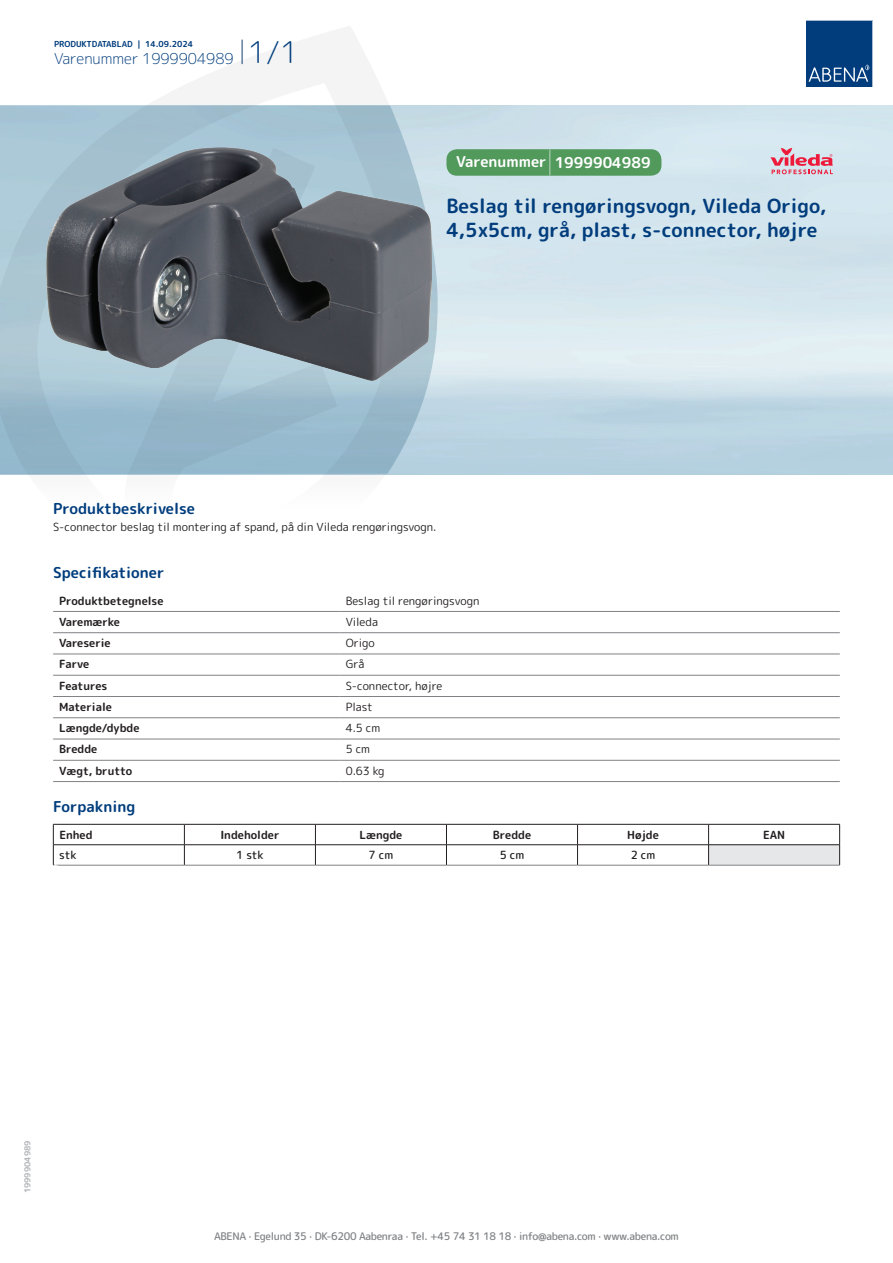
<style>
.page{position:relative;width:893px;height:1263px;background:#fff}
.page>*{position:absolute;margin:0;border:0;box-sizing:border-box;transform-origin:0 0}
.t1{font:700 19.5px/24px "Rounded Mplus 1 c";color:#013d7d}
.t2{font:700 15px "Rounded Mplus 1 c";color:#013d7d}
.t3{font:300 15px "Rounded Mplus 1 c";color:#013d7d}
.t4{font:700 15px "Rounded Mplus 1 c";color:#fff}
.t5{font:11.25px "Rounded Mplus 1 c";color:#231f20}
.t6{font:700 11.25px "Rounded Mplus 1 c";color:#231f20}
.t7{font:500 11.25px "Rounded Mplus 1 c";color:#231f20}
.t8{font:500 10.5px "Rounded Mplus 1 c";letter-spacing:-.03em;color:#808285}
.t9{font:700 10.5px "Rounded Mplus 1 c";color:#fff}
.t10{font:700 8.25px "Rounded Mplus 1 c";color:#013d7d}
.t11{font:700 8.25px "Rounded Mplus 1 c";color:#b2b3b7}
.s1{font-size:30px}
.s2{font-size:25.5px}
</style>
<div class="page">
<svg style="left:0;top:26px;width:439px;height:449px"></svg>
<svg style="left:0;top:106px;width:438px;height:368px;background:#a1bfd0"></svg>
<svg style="left:242px;top:40px;width:1px;height:24px"></svg>
<svg style="left:806px;top:20px;width:67px;height:67px;background:#144b86"></svg>
<img style="left:47px;top:147px;width:384px;height:234px">
<hr style="left:53px;top:611px;width:287px;height:1px;background:#808285">
<hr style="left:340px;top:611px;width:500px;height:1px;background:#808285">
<hr style="left:53px;top:632px;width:287px;height:1px;background:#808285">
<hr style="left:340px;top:632px;width:500px;height:1px;background:#808285">
<hr style="left:53px;top:654px;width:287px;height:1px;background:#808285">
<hr style="left:340px;top:654px;width:500px;height:1px;background:#808285">
<hr style="left:53px;top:675px;width:287px;height:1px;background:#808285">
<hr style="left:340px;top:675px;width:500px;height:1px;background:#808285">
<hr style="left:53px;top:696px;width:287px;height:1px;background:#808285">
<hr style="left:340px;top:696px;width:500px;height:1px;background:#808285">
<hr style="left:53px;top:717px;width:287px;height:1px;background:#808285">
<hr style="left:340px;top:717px;width:500px;height:1px;background:#808285">
<hr style="left:53px;top:739px;width:287px;height:1px;background:#808285">
<hr style="left:340px;top:739px;width:500px;height:1px;background:#808285">
<hr style="left:53px;top:760px;width:287px;height:1px;background:#808285">
<hr style="left:340px;top:760px;width:500px;height:1px;background:#808285">
<hr style="left:53px;top:781px;width:287px;height:1px;background:#808285">
<hr style="left:340px;top:781px;width:500px;height:1px;background:#808285">
<div style="left:709px;top:845px;width:131px;height:20px;background:#e6e7e9"></div>
<hr style="left:53px;top:824px;width:131px;height:1px;background:#231f20">
<hr style="left:184px;top:824px;width:131px;height:1px;background:#231f20">
<hr style="left:315px;top:824px;width:131px;height:1px;background:#231f20">
<hr style="left:446px;top:824px;width:131px;height:1px;background:#231f20">
<hr style="left:577px;top:824px;width:132px;height:1px;background:#231f20">
<hr style="left:709px;top:824px;width:131px;height:1px;background:#231f20">
<hr style="left:53px;top:844px;width:131px;height:1px;background:#231f20">
<svg style="left:53px;top:824px;width:1px;height:41px"></svg>
<hr style="left:184px;top:844px;width:131px;height:1px;background:#231f20">
<svg style="left:184px;top:824px;width:1px;height:41px"></svg>
<hr style="left:315px;top:844px;width:131px;height:1px;background:#231f20">
<svg style="left:315px;top:824px;width:1px;height:41px"></svg>
<hr style="left:446px;top:844px;width:131px;height:1px;background:#231f20">
<svg style="left:446px;top:824px;width:1px;height:41px"></svg>
<hr style="left:577px;top:844px;width:132px;height:1px;background:#231f20">
<svg style="left:577px;top:824px;width:1px;height:41px"></svg>
<hr style="left:709px;top:844px;width:131px;height:1px;background:#231f20">
<svg style="left:708px;top:824px;width:1px;height:41px"></svg>
<svg style="left:839px;top:824px;width:1px;height:41px"></svg>
<hr style="left:53px;top:865px;width:131px;height:1px;background:#808285">
<hr style="left:184px;top:865px;width:131px;height:1px;background:#808285">
<hr style="left:315px;top:865px;width:131px;height:1px;background:#808285">
<hr style="left:446px;top:865px;width:131px;height:1px;background:#808285">
<hr style="left:577px;top:865px;width:132px;height:1px;background:#808285">
<hr style="left:709px;top:865px;width:131px;height:1px;background:#808285">
<div style="left:446px;top:149px;width:215px;height:27px;background:#52995c;border-radius:10px"></div>
<svg style="left:770px;top:148px;width:63px;height:26px;background:#dca6b5"></svg>
<p class="t10" style="left:54px;top:38px;width:141px">PRODUKTDATABLAD | 14.09.2024</p>
<h2 class="t3" style="left:54px;top:48px;width:246px">Varenummer 1999904989 <span class="s1">1/1</span></h2>
<h2 class="t4" style="left:456px;top:152px;width:196px">Varenummer <span class="s2">|</span> 1999904989</h2>
<h1 class="t1" style="left:446px;top:194px;width:381px">Beslag til rengøringsvogn, Vileda Origo,<br>4,5x5cm, grå, plast, s-connector, højre</h1>
<h2 class="t2" style="left:53px;top:498px;width:143px">Produktbeskrivelse</h2>
<p class="t5" style="left:53px;top:518px;width:385px">S-connector beslag til montering af spand, på din Vileda rengøringsvogn.</p>
<h2 class="t2" style="left:53px;top:562px;width:113px">Specifikationer</h2>
<p class="t6" style="left:59px;top:592px;width:106px">Produktbetegnelse</p>
<p class="t5" style="left:346px;top:592px;width:135px">Beslag til rengøringsvogn</p>
<p class="t6" style="left:59px;top:614px;width:62px">Varemærke</p>
<p class="t5" style="left:346px;top:614px;width:34px">Vileda</p>
<p class="t6" style="left:59px;top:635px;width:53px">Vareserie</p>
<p class="t5" style="left:346px;top:635px;width:31px">Origo</p>
<p class="t6" style="left:59px;top:656px;width:32px">Farve</p>
<p class="t5" style="left:346px;top:656px;width:20px">Grå</p>
<p class="t6" style="left:59px;top:678px;width:50px">Features</p>
<p class="t5" style="left:346px;top:678px;width:98px">S-connector, højre</p>
<p class="t6" style="left:59px;top:699px;width:54px">Materiale</p>
<p class="t5" style="left:346px;top:699px;width:29px">Plast</p>
<p class="t6" style="left:59px;top:720px;width:82px">Længde/dybde</p>
<p class="t5" style="left:346px;top:720px;width:36px">4.5 cm</p>
<p class="t6" style="left:59px;top:741px;width:40px">Bredde</p>
<p class="t5" style="left:346px;top:741px;width:26px">5 cm</p>
<p class="t6" style="left:59px;top:763px;width:75px">Vægt, brutto</p>
<p class="t5" style="left:346px;top:763px;width:40px">0.63 kg</p>
<h2 class="t2" style="left:53px;top:796px;width:84px">Forpakning</h2>
<p class="t6" style="left:59px;top:827px;width:35px">Enhed</p>
<p class="t6" style="left:220px;top:827px;width:61px">Indeholder</p>
<p class="t6" style="left:359px;top:827px;width:44px">Længde</p>
<p class="t6" style="left:493px;top:827px;width:40px">Bredde</p>
<p class="t6" style="left:627px;top:827px;width:33px">Højde</p>
<p class="t6" style="left:763px;top:827px;width:24px">EAN</p>
<p class="t7" style="left:59px;top:847px;width:19px">stk</p>
<p class="t7" style="left:236px;top:847px;width:29px">1 stk</p>
<p class="t7" style="left:369px;top:847px;width:26px">7 cm</p>
<p class="t7" style="left:500px;top:847px;width:26px">5 cm</p>
<p class="t7" style="left:631px;top:847px;width:26px">2 cm</p>
<p class="t9" style="left:53px;top:860px;width:7px">*</p>
<p class="t11" style="left:22px;top:1193px;width:54px;rotate:-90deg">1999904989</p>
<p class="t8" style="left:214px;top:1229px;width:466px">ABENA · Egelund 35 · DK-6200 Aabenraa · Tel. +45 74 31 18 18 · info@abena.com · www.abena.com</p>
</div>
